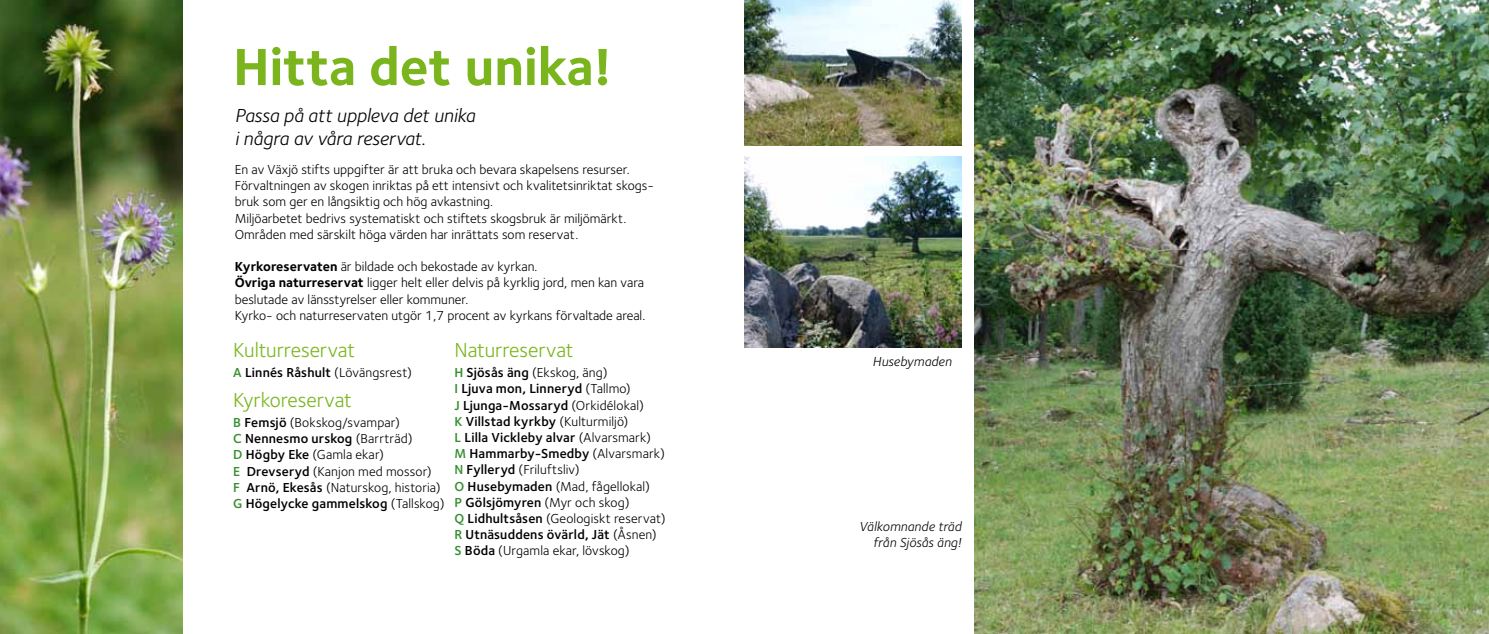
<style>
.page{position:relative;width:1489px;height:634px;background:#fff}
.page>*{position:absolute;margin:0;border:0;box-sizing:border-box;transform-origin:0 0}
.t1{font:700 54px "Foundry Sterling";letter-spacing:-.005em;color:#7ab51d}
.t2{font:21px "Foundry Sterling";letter-spacing:-.005em;color:#7ab51d}
.t3{font:italic 19.5px/22.5px "Foundry Sterling";letter-spacing:-.005em;color:#000}
.t4{font:13.5px/16.2px "Foundry Sterling";color:#000}
.t5{font:italic 13.5px/16.2px "Foundry Sterling";letter-spacing:.005em;color:#000;text-align:right}
.t6{font:600 13.5px "Foundry Sterling";letter-spacing:.015em;color:#000}
.s1{font-weight:700}
.s2{color:#358f2e}
.s3{font-weight:400}
.s4{font-weight:600;color:#358f2e}
.s5{font-weight:600}
.s6{font-family:"Foundry Sterling Demi Expert";color:#358f2e}
</style>
<div class="page">
<img style="left:0;top:0;width:183px;height:634px">
<img style="left:744px;top:0;width:217px;height:145px">
<img style="left:744px;top:156px;width:217px;height:191px">
<img style="left:974px;top:0;width:514px;height:634px">
<h1 class="t1" style="left:233px;top:35px;width:381px">Hitta det unika!</h1>
<h3 class="t3" style="left:235px;top:104px;width:242px">Passa på att uppleva det unika i några av våra reservat.</h3>
<p class="t4" style="left:235px;top:161px;width:421px">En av Växjö stifts uppgifter är att bruka och bevara skapelsens resurser.<br>Förvaltningen av skogen inriktas på ett intensivt och kvalitetsinriktat skogs&shy;bruk som ger en långsiktig och hög avkastning.<br>Miljöarbetet bedrivs systematiskt och stiftets skogsbruk är miljömärkt.<br>Områden med särskilt höga värden har inrättats som reservat.</p>
<p class="t4" style="left:235px;top:258px;width:412px"><span class="s1">Kyrkoreservaten</span> är bildade och bekostade av kyrkan.<br><span class="s1">Övriga naturreservat</span> ligger helt eller delvis på kyrklig jord, men kan vara beslutade av länsstyrelser eller kommuner.<br>Kyrko- och naturreservaten utgör 1,7 procent av kyrkans förvaltade areal.</p>
<h2 class="t2" style="left:233px;top:337px;width:123px">Kulturreservat</h2>
<p class="t6" style="left:233px;top:364px;width:180px"><span class="s2">A</span> Linnés Råshult <span class="s3">(Lövängsrest)</span></p>
<h2 class="t2" style="left:233px;top:387px;width:120px">Kyrkoreservat</h2>
<p class="t4" style="left:233px;top:414px;width:213px"><span class="s4">B</span> <span class="s5">Femsjö</span> (Bokskog/svampar)<br><span class="s4">C</span> <span class="s5">Nennesmo urskog</span> (Barrträd)<br><span class="s6">D</span> <span class="s5">Högby Eke</span> (Gamla ekar)<br><span class="s4">E</span> <span class="s5">Drevseryd</span> (Kanjon med mossor)<br><span class="s4">F</span> <span class="s5">Arnö, Ekesås</span> (Naturskog, historia)<br><span class="s4">G</span> <span class="s5">Högelycke gammelskog</span> (Tallskog)</p>
<h2 class="t2" style="left:454px;top:337px;width:121px">Naturreservat</h2>
<p class="t4" style="left:454px;top:364px;width:213px"><span class="s4">H</span> <span class="s5">Sjösås äng</span> (Ekskog, äng)<br><span class="s4">I</span> <span class="s5">Ljuva mon, Linneryd</span> (Tallmo)<br><span class="s4">J</span> <span class="s5">Ljunga-Mossaryd</span> (Orkidélokal)<br><span class="s4">K</span> <span class="s5">Villstad kyrkby</span> (Kulturmiljö)<br><span class="s4">L</span> <span class="s5">Lilla Vickleby alvar</span> (Alvarsmark)<br><span class="s4">M</span> <span class="s5">Hammarby-Smedby</span> (Alvarsmark)<br><span class="s4">N</span> <span class="s5">Fylleryd</span> (Friluftsliv)<br><span class="s6">O</span> <span class="s5">Husebymaden</span> (Mad, fågellokal)<br><span class="s4">P</span> <span class="s5">Gölsjömyren</span> (Myr och skog)<br><span class="s4">Q</span> <span class="s5">Lidhultsåsen</span> (Geologiskt reservat)<br><span class="s4">R</span> <span class="s5">Utnäsuddens övärld, Jät</span> (Åsnen)<br><span class="s4">S</span> <span class="s5">Böda</span> (Urgamla ekar, lövskog)</p>
<p class="t5" style="left:872px;top:353px;width:80px">Husebymaden</p>
<p class="t5" style="left:859px;top:518px;width:104px">Välkomnande träd från Sjösås äng!</p>
</div>
